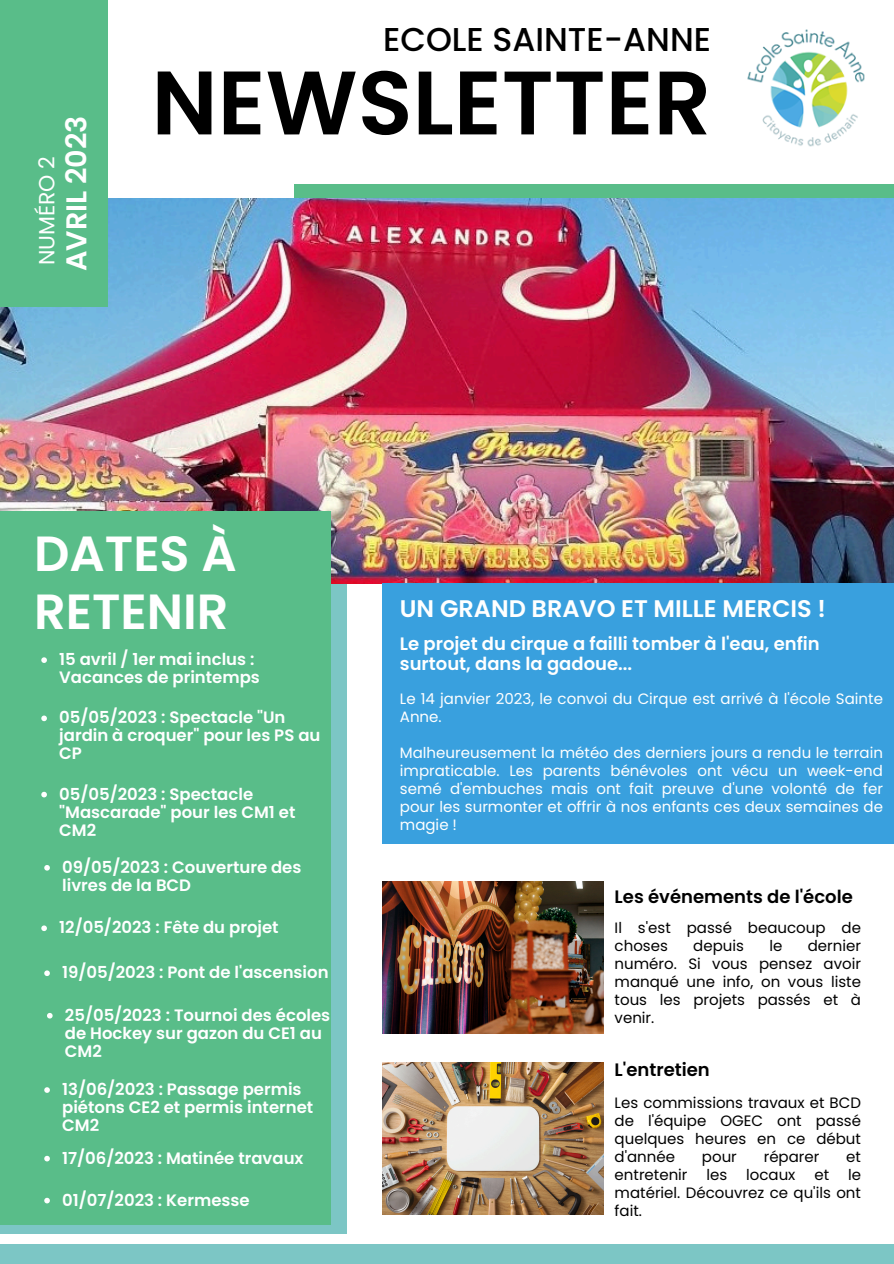
<style>
.page{position:relative;width:894px;height:1264px;background:#fff}
.page>*{position:absolute;margin:0;border:0;box-sizing:border-box;transform-origin:0 0}
.t1{font:600 90px "Poppins";color:#000}
.t2{font:600 49.35px/58.3px "Poppins";color:#fff}
.t3{font:500 33px "Poppins";color:#000}
.t4{font:600 28.65px "Poppins";color:#fff}
.t5{font:600 24px "Poppins";color:#fff}
.t6{font:21.9px "Poppins";color:#fff}
.t7{font:600 18px/20.2px "Poppins";color:#fff}
.t8{font:600 18px "Poppins";color:#000}
.t9{font:600 16.5px/18px "Poppins";color:#fff}
.t10{font:15px/18px "Poppins";color:#000;text-align:justify}
.t11{font:15px/18px "Poppins";color:#fff}
</style>
<div class="page">
<div style="left:0;top:529px;width:346px;height:704px;background:#7cc6c5"></div>
<img style="left:0;top:198px;width:893px;height:385px">
<div style="left:294px;top:184px;width:599px;height:14px;background:#59bd89"></div>
<div style="left:0;top:0;width:107px;height:306px;background:#59bd89"></div>
<div style="left:0;top:511px;width:331px;height:713px;background:#59bd89"></div>
<img style="left:382px;top:881px;width:221px;height:152px">
<img style="left:382px;top:1062px;width:221px;height:152px">
<div style="left:382px;top:583px;width:511px;height:260px;background:#39a0de"></div>
<div style="left:0;top:1244px;width:893px;height:19px;background:#7cc6c5"></div>
<img style="left:747px;top:29px;width:118px;height:118px">
<svg style="left:44px;top:1197px;width:6px;height:6px"></svg>
<svg style="left:41px;top:657px;width:6px;height:6px"></svg>
<svg style="left:44px;top:970px;width:6px;height:6px"></svg>
<svg style="left:47px;top:1013px;width:6px;height:5px"></svg>
<svg style="left:41px;top:715px;width:6px;height:6px"></svg>
<svg style="left:41px;top:791px;width:6px;height:6px"></svg>
<svg style="left:41px;top:925px;width:6px;height:6px"></svg>
<svg style="left:44px;top:1087px;width:6px;height:5px"></svg>
<svg style="left:44px;top:1155px;width:6px;height:6px"></svg>
<svg style="left:44px;top:865px;width:6px;height:5px"></svg>
<h3 class="t6" style="left:31px;top:265px;width:111px;rotate:-90deg">NUMÉRO 2</h3>
<h1 class="t4" style="left:56px;top:271px;width:157px;rotate:-90deg">AVRIL 2023</h1>
<h4 class="t3" style="left:383px;top:16px;width:329px">ECOLE SAINTE-ANNE</h4>
<p class="t1" style="left:151px;top:40px;width:561px">NEWSLETTER</p>
<h2 class="t2" style="left:34px;top:524px;width:204px">DATES À<br>RETENIR</h2>
<p class="t9" style="left:59px;top:650px;width:202px">15 avril / 1er mai inclus :<br>Vacances de printemps</p>
<p class="t9" style="left:59px;top:708px;width:262px">05/05/2023 : Spectacle "Un jardin à croquer" pour les PS au<br>CP</p>
<p class="t9" style="left:59px;top:785px;width:238px">05/05/2023 : Spectacle "Mascarade" pour les CM1 et<br>CM2</p>
<p class="t9" style="left:62px;top:858px;width:241px">09/05/2023 : Couverture des livres de la BCD</p>
<p class="t9" style="left:59px;top:918px;width:221px">12/05/2023 : Fête du projet</p>
<p class="t9" style="left:62px;top:963px;width:268px">19/05/2023 : Pont de l'ascension</p>
<p class="t9" style="left:65px;top:1006px;width:267px">25/05/2023 : Tournoi des écoles de Hockey sur gazon du CE1 au<br>CM2</p>
<p class="t9" style="left:62px;top:1080px;width:252px">13/06/2023 : Passage permis piétons CE2 et permis internet<br>CM2</p>
<p class="t9" style="left:62px;top:1148px;width:243px">17/06/2023 : Matinée travaux</p>
<p class="t9" style="left:62px;top:1190px;width:189px">01/07/2023 : Kermesse</p>
<h5 class="t5" style="left:400px;top:591px;width:427px">UN GRAND BRAVO ET MILLE MERCIS !</h5>
<p class="t7" style="left:400px;top:633px;width:421px">Le projet du cirque a failli tomber à l'eau, enfin surtout, dans la gadoue...</p>
<p class="t11" style="left:400px;top:689px;width:484px">Le 14 janvier 2023, le convoi du Cirque est arrivé à l'école Sainte<br>Anne.</p>
<p class="t11" style="left:400px;top:743px;width:484px;text-align:justify">Malheureusement la météo des derniers jours a rendu le terrain impraticable. Les parents bénévoles ont vécu un week-end semé d'embuches mais ont fait preuve d'une volonté de fer pour les surmonter et offrir à nos enfants ces deux semaines de magie !</p>
<p class="t8" style="left:614px;top:884px;width:240px">Les événements de l'école</p>
<p class="t10" style="left:614px;top:918px;width:248px">Il s'est passé beaucoup de choses</p>
<p class="t10" style="left:614px;top:936px;width:248px;text-indent:193px">dernier numéro. Si vous pensez avoir manqué une info, on vous liste tous les projets passés et à venir.</p>
<p class="t8" style="left:614px;top:1057px;width:97px">L'entretien</p>
<p class="t10" style="left:614px;top:1093px;width:248px">Les commissions travaux et BCD de l'équipe OGEC ont passé quelques heures en ce début d'année</p>
<p class="t10" style="left:693px;top:936px;width:52px">depuis</p>
<p class="t10" style="left:769px;top:936px;width:14px">le</p>
<p class="t10" style="left:701px;top:1147px;width:36px">pour</p>
<p class="t10" style="left:763px;top:1147px;width:57px">réparer</p>
<p class="t10" style="left:846px;top:1147px;width:16px">et</p>
<p class="t10" style="left:614px;top:1165px;width:74px">entretenir</p>
<p class="t10" style="left:706px;top:1165px;width:22px">les</p>
<p class="t10" style="left:746px;top:1165px;width:51px">locaux</p>
<p class="t10" style="left:814px;top:1165px;width:16px">et</p>
<p class="t10" style="left:614px;top:1165px;width:248px;text-indent:233px">le matériel. Découvrez ce qu'ils ont fait.</p>
</div>
